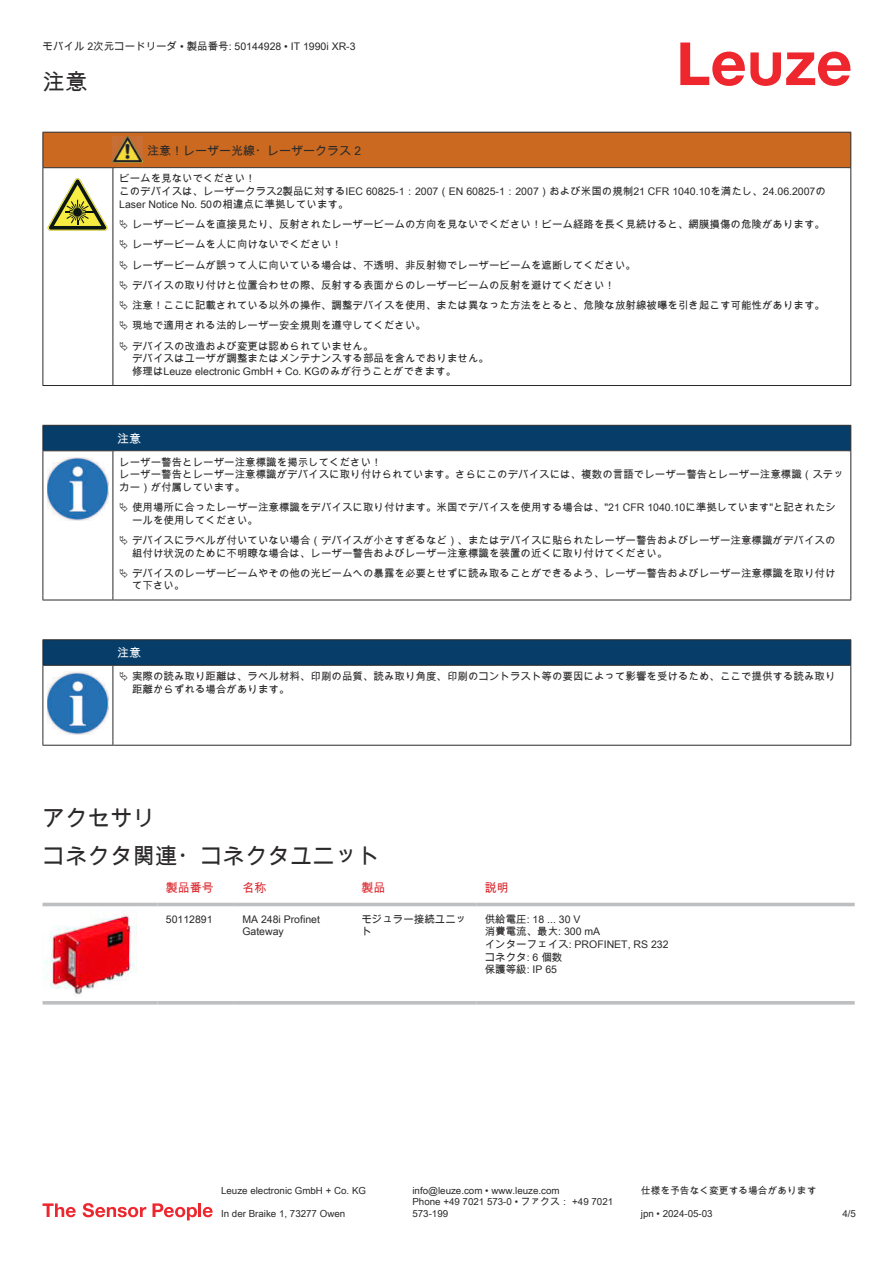
<style>
.page{position:relative;width:893px;height:1263px;background:#fff}
.page>*{position:absolute;margin:0;border:0;box-sizing:border-box;transform-origin:0 0}
.t1{font:22.5px/38.7px "Arial Unicode MS";color:#2b292a}
.t2{font:12px "Arial Unicode MS";color:#2b292a}
.t3{font:12px "Arial Unicode MS";color:#db2a30}
.t4{font:12px "Arial Unicode MS";color:#fff}
.t5{font:10.5px/12.6px "Arial Unicode MS";color:#2b292a}
.t6{font:9.75px/11.7px "Arial Unicode MS";color:#2b292a}
</style>
<div class="page">
<svg style="left:680px;top:43px;width:170px;height:43px"></svg>
<svg style="left:43px;top:902px;width:812px;height:103px"></svg>
<hr style="left:43px;top:903px;width:114px;height:3px;background:#bdbfc1">
<hr style="left:157px;top:903px;width:77px;height:3px;background:#bdbfc1">
<hr style="left:234px;top:903px;width:119px;height:3px;background:#bdbfc1">
<hr style="left:353px;top:903px;width:123px;height:3px;background:#bdbfc1">
<hr style="left:476px;top:903px;width:379px;height:3px;background:#bdbfc1">
<hr style="left:43px;top:1001px;width:114px;height:3px;background:#bdbfc1">
<hr style="left:157px;top:1001px;width:77px;height:3px;background:#bdbfc1">
<hr style="left:234px;top:1001px;width:119px;height:3px;background:#bdbfc1">
<hr style="left:353px;top:1001px;width:123px;height:3px;background:#bdbfc1">
<hr style="left:476px;top:1001px;width:379px;height:3px;background:#bdbfc1">
<img style="left:43px;top:910px;width:97px;height:88px">
<svg style="left:43px;top:1203px;width:33px;height:14px"></svg>
<svg style="left:83px;top:1203px;width:63px;height:14px"></svg>
<svg style="left:153px;top:1203px;width:44px;height:17px"></svg>
<hr style="left:198px;top:1203px;width:3px;height:14px;background:#ed272d">
<svg style="left:203px;top:1207px;width:10px;height:10px"></svg>
<div style="left:44px;top:133px;width:806px;height:34px;background:#ca691f"></div>
<svg style="left:44px;top:168px;width:806px;height:217px"></svg>
<hr style="left:43px;top:132px;width:70px;height:1px;background:#2b292a">
<hr style="left:43px;top:133px;width:1px;height:34px;background:#2b292a">
<hr style="left:43px;top:167px;width:70px;height:1px;background:#2b292a">
<hr style="left:113px;top:132px;width:30px;height:1px;background:#2b292a">
<hr style="left:113px;top:167px;width:30px;height:1px;background:#2b292a">
<hr style="left:143px;top:132px;width:708px;height:1px;background:#2b292a">
<hr style="left:850px;top:133px;width:1px;height:34px;background:#2b292a">
<hr style="left:143px;top:167px;width:708px;height:1px;background:#2b292a">
<hr style="left:43px;top:168px;width:1px;height:213px;background:#2b292a">
<hr style="left:113px;top:168px;width:1px;height:213px;background:#2b292a">
<hr style="left:850px;top:168px;width:1px;height:213px;background:#2b292a">
<hr style="left:43px;top:385px;width:70px;height:1px;background:#2b292a">
<hr style="left:113px;top:385px;width:30px;height:1px;background:#2b292a">
<hr style="left:143px;top:385px;width:708px;height:1px;background:#2b292a">
<img style="left:113px;top:136px;width:30px;height:27px">
<svg style="left:47px;top:178px;width:60px;height:53px"></svg>
<svg style="left:115px;top:169px;width:734px;height:212px"></svg>
<svg style="left:44px;top:451px;width:806px;height:149px"></svg>
<div style="left:43px;top:425px;width:808px;height:26px;background:#063d69"></div>
<hr style="left:113px;top:450px;width:738px;height:1px;background:#2b292a">
<hr style="left:43px;top:451px;width:1px;height:144px;background:#2b292a">
<hr style="left:113px;top:451px;width:1px;height:144px;background:#2b292a">
<hr style="left:850px;top:451px;width:1px;height:144px;background:#2b292a">
<hr style="left:43px;top:600px;width:70px;height:1px;background:#2b292a">
<hr style="left:113px;top:600px;width:738px;height:1px;background:#2b292a">
<img style="left:47px;top:457px;width:61px;height:63px">
<svg style="left:115px;top:452px;width:734px;height:144px"></svg>
<svg style="left:44px;top:666px;width:806px;height:79px"></svg>
<hr style="left:43px;top:639px;width:70px;height:1px;background:#2b292a">
<hr style="left:43px;top:665px;width:70px;height:1px;background:#2b292a">
<hr style="left:113px;top:639px;width:738px;height:1px;background:#2b292a">
<svg style="left:43px;top:640px;width:808px;height:25px;background:#063c67"></svg>
<hr style="left:113px;top:665px;width:738px;height:1px;background:#2b292a">
<hr style="left:43px;top:666px;width:1px;height:75px;background:#2b292a">
<hr style="left:113px;top:666px;width:1px;height:75px;background:#2b292a">
<hr style="left:850px;top:666px;width:1px;height:75px;background:#2b292a">
<hr style="left:43px;top:745px;width:70px;height:1px;background:#2b292a">
<hr style="left:113px;top:745px;width:738px;height:1px;background:#2b292a">
<img style="left:47px;top:672px;width:61px;height:62px">
<div style="left:115px;top:666px;width:734px;height:33px;background:#fff"></div>
<svg style="left:120px;top:220px;width:8px;height:9px"></svg>
<svg style="left:120px;top:240px;width:8px;height:9px"></svg>
<svg style="left:120px;top:260px;width:8px;height:9px"></svg>
<svg style="left:120px;top:280px;width:8px;height:10px"></svg>
<svg style="left:120px;top:301px;width:8px;height:9px"></svg>
<svg style="left:120px;top:321px;width:8px;height:9px"></svg>
<svg style="left:120px;top:341px;width:8px;height:10px"></svg>
<svg style="left:120px;top:503px;width:8px;height:9px"></svg>
<svg style="left:120px;top:535px;width:8px;height:10px"></svg>
<svg style="left:120px;top:568px;width:8px;height:10px"></svg>
<p class="t5" style="left:43px;top:40px;width:315px">モバイル 2次元コードリーダ • 製品番号: 50144928 • IT 1990i XR-3</p>
<h1 class="t1" style="left:43px;top:62px;width:46px">注意</h1>
<p class="t2" style="left:147px;top:142px;width:216px">注意！レーザー光線・レーザークラス 2</p>
<p class="t5" style="left:119px;top:172px;width:708px">ビームを見ないでください！<br>このデバイスは、レーザークラス2製品に対するIEC 60825-1：2007（EN 60825-1：2007）および米国の規制21 CFR 1040.10を満たし、24.06.2007の<br>Laser Notice No. 50の相違点に準拠しています。</p>
<p class="t5" style="left:132px;top:214px;width:694px;line-height:20.2px">レーザービームを直接見たり、反射されたレーザービームの方向を見ないでください！ビーム経路を長く見続けると、網膜損傷の危険があります。レーザービームを人に向けないでください！<br>レーザービームが誤って人に向いている場合は、不透明、非反射物でレーザービームを遮断してください。<br>デバイスの取り付けと位置合わせの際、反射する表面からのレーザービームの反射を避けてください！<br>注意！ここに記載されている以外の操作、調整デバイスを使用、または異なった方法をとると、危険な放射線被曝を引き起こす可能性があります。現地で適用される法的レーザー安全規則を遵守してください。<br>デバイスの改造および変更は認められていません。</p>
<p class="t5" style="left:132px;top:352px;width:358px">デバイスはユーザが調整またはメンテナンスする部品を含んでおりません。修理はLeuze electronic GmbH + Co. KGのみが行うことができます。</p>
<p class="t4" style="left:117px;top:430px;width:25px">注意</p>
<p class="t5" style="left:119px;top:455px;width:726px">レーザー警告とレーザー注意標識を掲示してください！<br>レーザー警告とレーザー注意標識がデバイスに取り付けられています。さらにこのデバイスには、複数の言語でレーザー警告とレーザー注意標識（ステッカー）が付属しています。</p>
<p class="t5" style="left:132px;top:501px;width:705px">使用場所に合ったレーザー注意標識をデバイスに取り付けます。米国でデバイスを使用する場合は、"21 CFR 1040.10に準拠しています"と記されたシールを使用してください。</p>
<p class="t5" style="left:132px;top:534px;width:705px">デバイスにラベルが付いていない場合（デバイスが小さすぎるなど）、またはデバイスに貼られたレーザー警告およびレーザー注意標識がデバイスの組付け状況のために不明瞭な場合は、レーザー警告およびレーザー注意標識を装置の近くに取り付けてください。</p>
<p class="t5" style="left:132px;top:567px;width:705px">デバイスのレーザービームやその他の光ビームへの暴露を必要とせずに読み取ることができるよう、レーザー警告およびレーザー注意標識を取り付けて下さい。</p>
<p class="t4" style="left:117px;top:644px;width:25px">注意</p>
<p class="t5" style="left:132px;top:670px;width:705px">実際の読み取り距離は、ラベル材料、印刷の品質、読み取り角度、印刷のコントラスト等の要因によって影響を受けるため、ここで提供する読み取り距離からずれる場合があります。</p>
<h1 class="t1" style="left:43px;top:798px;width:339px">アクセサリ<br>コネクタ関連・コネクタユニット</h1>
<p class="t3" style="left:166px;top:879px;width:49px">製品番号</p>
<p class="t3" style="left:242px;top:879px;width:25px">名称</p>
<p class="t3" style="left:361px;top:879px;width:25px">製品</p>
<p class="t3" style="left:485px;top:879px;width:25px">説明</p>
<p class="t5" style="left:166px;top:912px;width:48px">50112891</p>
<p class="t5" style="left:242px;top:912px;width:79px">MA 248i Profinet<br>Gateway</p>
<p class="t5" style="left:361px;top:912px;width:106px">モジュラー接続ユニット</p>
<p class="t5" style="left:485px;top:912px;width:185px">供給電圧: 18 ... 30 V<br>消費電流、最大: 300 mA<br>インターフェイス: PROFINET, RS 232コネクタ: 6 個数<br>保護等級: IP 65</p>
<p class="t6" style="left:221px;top:1184px;width:146px">Leuze electronic GmbH + Co. KG</p>
<p class="t6" style="left:412px;top:1184px;width:149px">info@leuze.com • www.leuze.com</p>
<p class="t6" style="left:641px;top:1184px;width:177px">仕様を予告なく変更する場合があります</p>
<p class="t6" style="left:221px;top:1207px;width:126px">In der Braike 1, 73277 Owen</p>
<p class="t6" style="left:412px;top:1196px;width:202px">Phone +49 7021 573-0 • ファクス： +49 7021<br>573-199</p>
<p class="t6" style="left:641px;top:1207px;width:73px">jpn • 2024-05-03</p>
<p class="t6" style="left:842px;top:1207px;width:15px">4/5</p>
</div>
